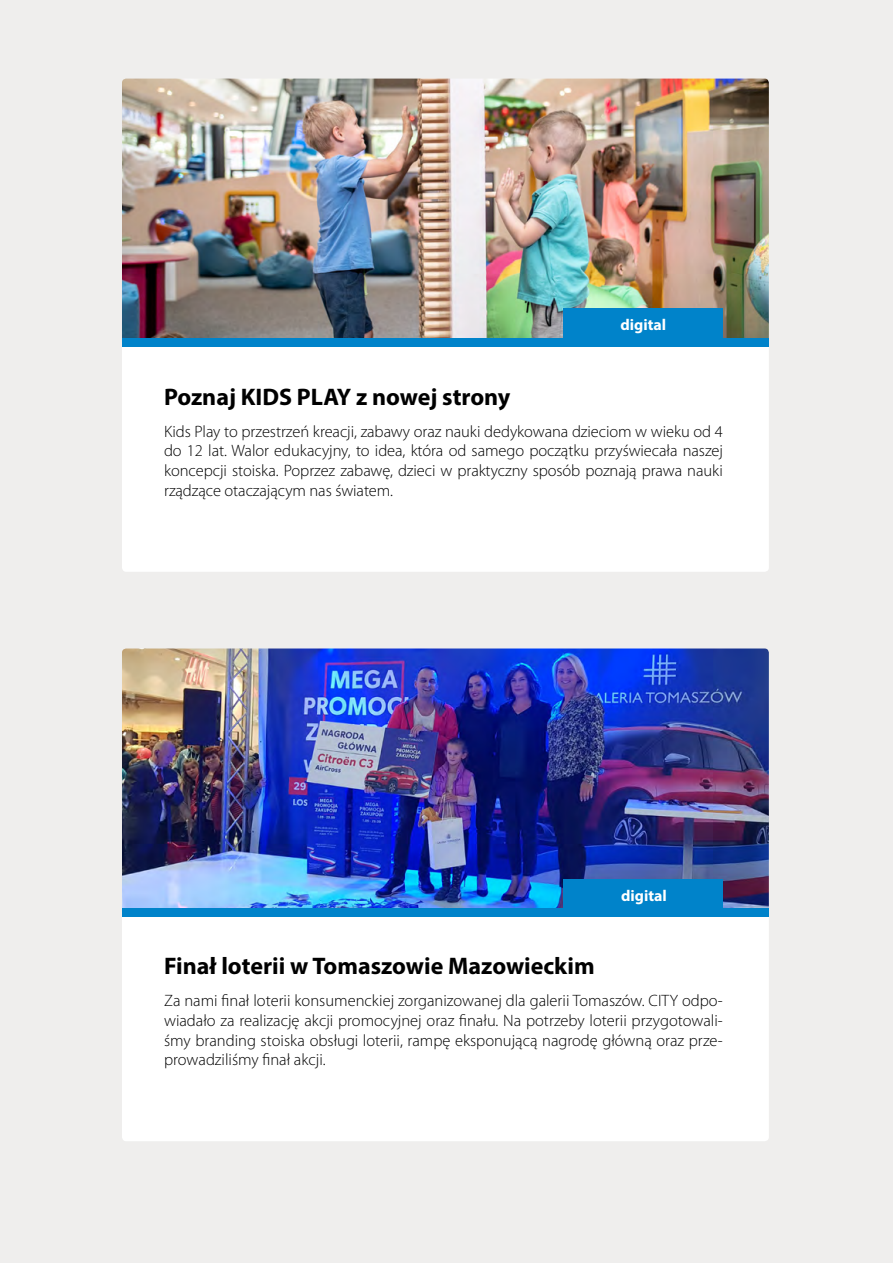
<style>
.page{position:relative;width:893px;height:1263px;background:#efeeed}
.page>*{position:absolute;margin:0;border:0;box-sizing:border-box;transform-origin:0 0}
.t1{font:700 24px "Myriad Pro";color:#000}
.t2{font:300 16.5px/19.8px "Myriad Pro";letter-spacing:-.005em;color:#000;text-align:justify}
.t3{font:700 15.75px "Myriad Pro";color:#fff}
</style>
<div class="page">
<div style="left:122px;top:338px;width:647px;height:234px;background:#fff;border-radius:4px"></div>
<div style="left:122px;top:907px;width:647px;height:234px;background:#fff;border-radius:4px"></div>
<img style="left:122px;top:79px;width:647px;height:259px">
<img style="left:122px;top:648px;width:647px;height:260px">
<div style="left:563px;top:879px;width:160px;height:38px;background:#0083ca"></div>
<div style="left:122px;top:908px;width:647px;height:9px;background:#0083ca"></div>
<div style="left:563px;top:308px;width:160px;height:38px;background:#0083ca"></div>
<div style="left:122px;top:338px;width:647px;height:8px;background:#0083ca"></div>
<p class="t3" style="left:620px;top:315px;width:47px">digital</p>
<h1 class="t1" style="left:164px;top:381px;width:348px">Poznaj KIDS PLAY z nowej strony</h1>
<p class="t2" style="left:164px;top:421px;width:560px">Kids Play to przestrzeń kreacji, zabawy oraz nauki dedykowana dzieciom w wieku od 4 do 12 lat. Walor edukacyjny, to idea, która od samego początku przyświecała naszej koncepcji stoiska. Poprzez zabawę, dzieci w praktyczny sposób poznają prawa nauki rządzące otaczającym nas światem.</p>
<p class="t3" style="left:621px;top:885px;width:47px">digital</p>
<h1 class="t1" style="left:164px;top:950px;width:432px">Finał loterii w Tomaszowie Mazowieckim</h1>
<p class="t2" style="left:164px;top:991px;width:560px">Za nami finał loterii konsumenckiej zorganizowanej dla galerii Tomaszów. CITY odpo&shy;wiadało za realizację akcji promocyjnej oraz finału. Na potrzeby loterii przygotowali&shy;śmy branding stoiska obsługi loterii, rampę eksponującą nagrodę główną oraz prze&shy;prowadziliśmy finał akcji.</p>
</div>
